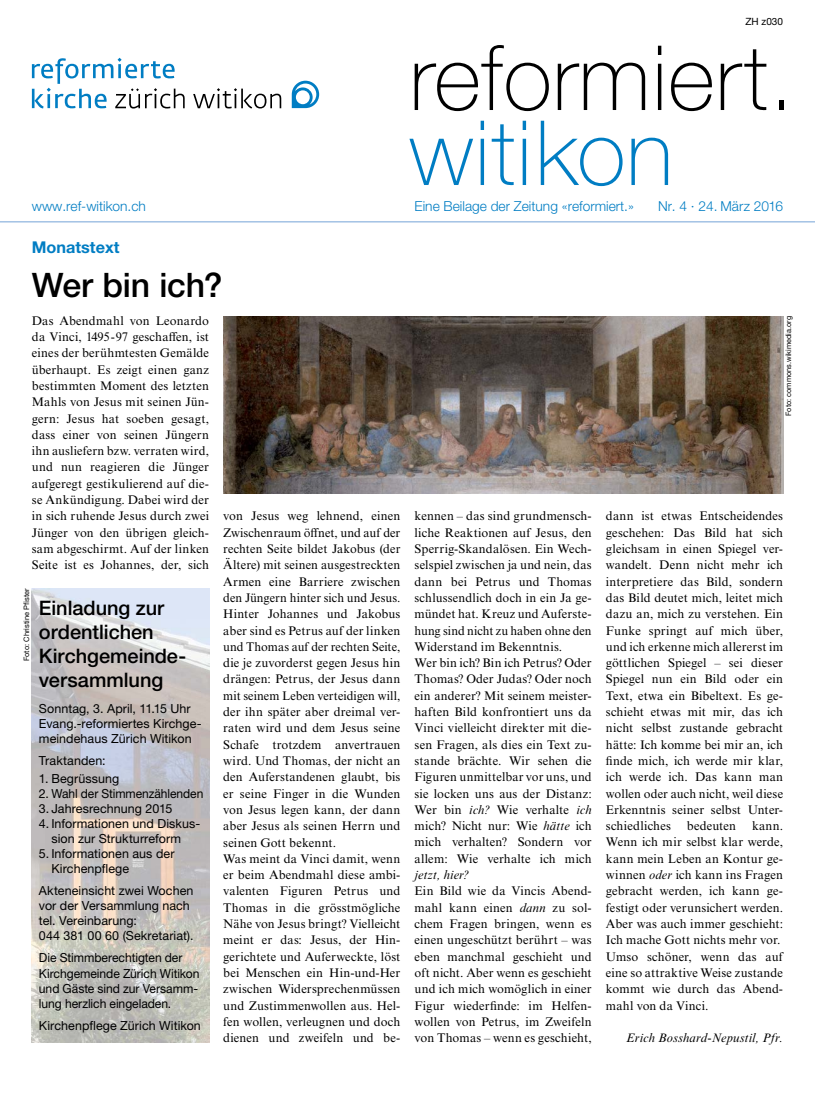
<style>
.page{position:relative;width:815px;height:1106px;background:#fff}
.page>*{position:absolute;margin:0;border:0;box-sizing:border-box;transform-origin:0 0}
.t1{font:100 90px "Helvetica Neue LT Pro";letter-spacing:.01em;color:#000}
.t2{font:100 90px "Helvetica Neue LT Pro";letter-spacing:.02em;color:#007dc3}
.t3{font:500 33.75px "Helvetica Neue LT Pro";letter-spacing:-.005em;color:#000}
.t4{font:500 20px/24px "Helvetica Neue LT Pro";color:#000}
.t5{font:700 16.25px "Helvetica Neue LT Pro";color:#007dc3}
.t6{font:300 13.75px "Helvetica Neue LT Pro";color:#007dc3}
.t7{font:12.5px/16.2px "Times NRMT Pro";letter-spacing:.01em;color:#000;text-align:justify}
.t8{font:12.5px/15px "Helvetica Neue LT Pro";letter-spacing:.005em;color:#000}
.t9{font:italic 12.5px "Times NRMT Pro";letter-spacing:.01em;color:#000}
.t10{font:10px "Helvetica Neue LT Pro";color:#000}
.t11{font:7.5px "Helvetica Neue LT Pro";color:#000}
.s1{font-style:italic}
</style>
<div class="page">
<hr style="left:0;top:221px;width:815px;height:1px;background:#75a4d7">
<svg style="left:32px;top:58px;width:153px;height:51px"></svg>
<svg style="left:193px;top:88px;width:88px;height:20px"></svg>
<svg style="left:292px;top:81px;width:27px;height:27px"></svg>
<img style="left:223px;top:316px;width:560px;height:177px">
<img style="left:32px;top:588px;width:177px;height:454px">
<p class="t10" style="left:745px;top:15px;width:39px">ZH z030</p>
<h1 class="t1" style="left:410px;top:25px;width:385px">reformiert.</h1>
<h1 class="t2" style="left:410px;top:100px;width:265px">witikon</h1>
<p class="t6" style="left:32px;top:197px;width:116px">www.ref-witikon.ch</p>
<p class="t6" style="left:415px;top:197px;width:221px">Eine Beilage der Zeitung «reformiert.»</p>
<h3 class="t5" style="left:32px;top:237px;width:89px">Monatstext</h3>
<h2 class="t3" style="left:32px;top:265px;width:192px">Wer bin ich?</h2>
<p class="t6" style="left:658px;top:197px;width:127px">Nr. 4 · 24. März 2016</p>
<p class="t7" style="left:32px;top:313px;width:179px">Das Abendmahl von Leonardo da Vinci, 1495-97 geschaffen, ist eines der berühmtesten Gemälde überhaupt. Es zeigt einen ganz bestimmten Moment des letzten Mahls von Jesus mit seinen Jün&shy;gern: Jesus hat soeben gesagt, dass einer von seinen Jüngern ihn ausliefern bzw. verraten wird, und nun reagieren die Jünger aufgeregt gestikulierend auf die&shy;se Ankündigung. Dabei wird der in sich ruhende Jesus durch zwei Jünger von den übrigen gleich&shy;sam abgeschirmt. Auf der linken Seite ist es Johannes, der, sich</p>
<p class="t11" style="left:22px;top:661px;width:74px;rotate:-90deg">Foto: Christine Pfister</p>
<h3 class="t4" style="left:39px;top:596px;width:149px">Einladung zur ordentlichen<br>Kirchgemeinde&shy;versammlung</h3>
<p class="t8" style="left:39px;top:700px;width:164px">Sonntag, 3. April, 11.15 Uhr<br>Evang.-reformiertes Kirchge&shy;meindehaus Zürich Witikon</p>
<p class="t8" style="left:39px;top:752px;width:68px">Traktanden:</p>
<p class="t8" style="left:39px;top:771px;width:82px">1. Begrüssung</p>
<p class="t8" style="left:39px;top:786px;width:166px">2. Wahl der Stimmenzählenden</p>
<p class="t8" style="left:39px;top:801px;width:135px">3. Jahresrechnung 2015</p>
<p class="t8" style="left:39px;top:816px;width:163px;text-align:center">4. Informationen und Diskus&shy;sion zur Strukturreform</p>
<p class="t8" style="left:51px;top:846px;width:125px;text-indent:-12px">5. Informationen aus der<br>Kirchenpflege</p>
<p class="t8" style="left:39px;top:883px;width:156px">Akteneinsicht zwei Wochen vor der Versammlung nach tel. Vereinbarung:<br>044 381 00 60 (Sekretariat).</p>
<p class="t8" style="left:39px;top:950px;width:162px">Die Stimmberechtigten der<br>Kirchgemeinde Zürich Witikon und Gäste sind zur Versamm&shy;lung herzlich eingeladen.</p>
<p class="t8" style="left:39px;top:1017px;width:163px">Kirchenpflege Zürich Witikon</p>
<p class="t7" style="left:223px;top:508px;width:179px;text-align:left">von Jesus weg lehnend, einen<br>Zwischenraum öffnet, und auf der rechten Seite bildet Jakobus (der<br>Ältere) mit seinen ausgestreckten<br>Armen eine Barriere zwischen den Jüngern hinter sich und Jesus.<br>Hinter Johannes und Jakobus aber sind es Petrus auf der linken und Thomas auf der rechten Seite, die je zuvorderst gegen Jesus hin drängen: Petrus, der Jesus dann mit seinem Leben verteidigen will, der ihn später aber dreimal ver&shy;raten wird und dem Jesus seine<br>Schafe trotzdem anvertrauen wird. Und Thomas, der nicht an den Auferstandenen glaubt, bis er seine Finger in die Wunden von Jesus legen kann, der dann aber Jesus als seinen Herrn und seinen Gott bekennt.<br>Was meint da Vinci damit, wenn er beim Abendmahl diese ambi&shy;valenten Figuren Petrus und<br>Thomas in die grösstmögliche<br>Nähe von Jesus bringt? Vielleicht meint er das: Jesus, der Hin&shy;gerichtete und Auferweckte, löst bei Menschen ein Hin-und-Her zwischen Widersprechenmüssen und Zustimmenwollen aus. Hel&shy;fen wollen, verleugnen und doch dienen und zweifeln und be-</p>
<p class="t7" style="left:415px;top:508px;width:179px;text-align:left">kennen – das sind grundmensch&shy;liche Reaktionen auf Jesus, den<br>Sperrig-Skandalösen. Ein Wech&shy;selspiel zwischen ja und nein, das dann bei Petrus und Thomas schlussendlich doch in ein Ja ge&shy;mündet hat. Kreuz und Auferste&shy;hung sind nicht zu haben ohne den<br>Widerstand im Bekenntnis.<br>Wer bin ich? Bin ich Petrus? Oder<br>Thomas? Oder Judas? Oder noch ein anderer? Mit seinem meister&shy;haften Bild konfrontiert uns da<br>Vinci vielleicht direkter mit die&shy;sen Fragen, als dies ein Text zu&shy;stande brächte. Wir sehen die<br>Figuren unmittelbar vor uns, und sie locken uns aus der Distanz:<br>Wer bin <span class="s1">ich?</span> Wie verhalte <span class="s1">ich </span>mich? Nicht nur: Wie <span class="s1">hätte</span> ich mich verhalten? Sondern vor allem: Wie verhalte ich mich</p>
<p class="t9" style="left:415px;top:867px;width:56px">jetzt, hier?</p>
<p class="t7" style="left:415px;top:883px;width:179px">Ein Bild wie da Vincis Abend&shy;mahl kann einen <span class="s1">dann</span> zu sol&shy;chem Fragen bringen, wenn es einen ungeschützt berührt – was eben manchmal geschieht und oft nicht. Aber wenn es geschieht und ich mich womöglich in einer Figur wiederfinde: im Helfen&shy;wollen von Petrus, im Zweifeln von Thomas – wenn es geschieht,</p>
<p class="t11" style="left:784px;top:416px;width:101px;rotate:-90deg">Foto: commons.wikimedia.org</p>
<p class="t7" style="left:606px;top:508px;width:179px">dann ist etwas Entscheidendes geschehen: Das Bild hat sich gleichsam in einen Spiegel ver&shy;wandelt. Denn nicht mehr ich interpretiere das Bild, sondern das Bild deutet mich, leitet mich dazu an, mich zu verstehen. Ein Funke springt auf mich über, und ich erkenne mich allererst im göttlichen Spiegel – sei dieser Spiegel nun ein Bild oder ein Text, etwa ein Bibeltext. Es ge&shy;schieht etwas mit mir, das ich nicht selbst zustande gebracht hätte: Ich komme bei mir an, ich finde mich, ich werde mir klar, ich werde ich. Das kann man wollen oder auch nicht, weil diese Erkenntnis seiner selbst Unter&shy;schiedliches</p>
<p class="t7" style="left:606px;top:818px;width:179px;text-align:left;text-indent:146px">kann.<br>Wenn ich mir selbst klar werde, kann mein Leben an Kontur ge&shy;winnen <span class="s1">oder</span> ich kann ins Fragen gebracht werden, ich kann ge&shy;festigt oder verunsichert werden.<br>Aber was auch immer geschieht:<br>Ich mache Gott nichts mehr vor.<br>Umso schöner, wenn das auf eine so attraktive Weise zustande kommt wie durch das Abend&shy;mahl von da Vinci.</p>
<p class="t9" style="left:626px;top:1030px;width:158px">Erich Bosshard-Nepustil, Pfr.</p>
<p class="t7" style="left:687px;top:818px;width:51px">bedeuten</p>
</div>
